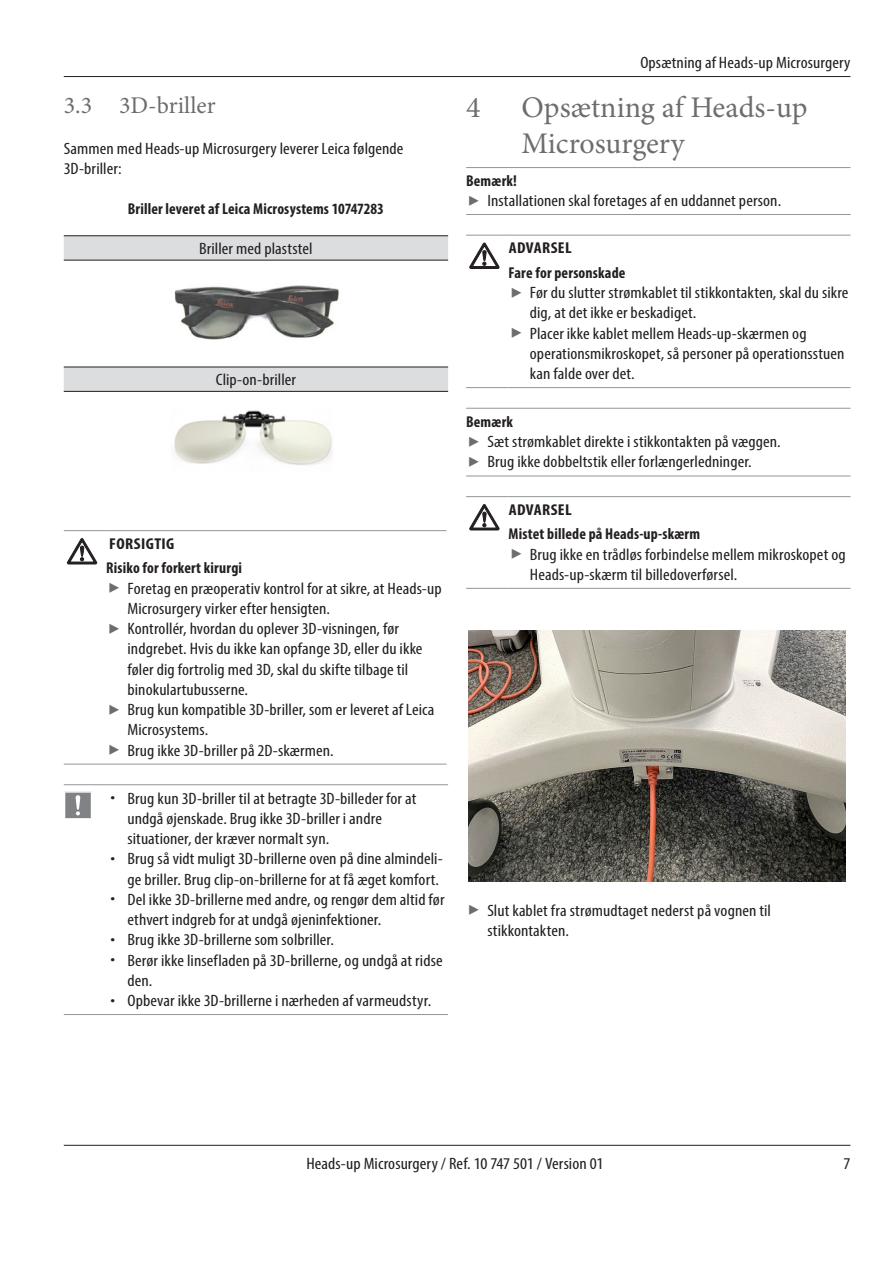
<style>
.page{position:relative;width:893px;height:1263px;background:#fff}
.page>*{position:absolute;margin:0;border:0;box-sizing:border-box;transform-origin:0 0}
.t1{font:30px/36px "Minion Pro";color:#6c6d70}
.t2{font:24px "Minion Pro";color:#6c6d70}
.Leica_Grundtext_REV{font:condensed 16.5px/20.2px "Myriad Pro";letter-spacing:.005em;color:#231f20;scale:1.1 1}
.Leica_Grundtext{font:condensed 16.5px "Myriad Pro";letter-spacing:.005em;color:#231f20;scale:1.1 1}
.Warnhinweis_Quelle{font:700 condensed 15.75px "Myriad Pro";letter-spacing:.01em;color:#231f20}
.Leica_Grundtext_fet{font:700 condensed 15.75px "Myriad Pro";letter-spacing:.01em;color:#231f20}
.Warnhinweis_Gefahr{font:700 condensed 15.75px "Myriad Pro";letter-spacing:.02em;color:#231f20;scale:1.1 1}
.Hinweis_Text_fett{font:700 condensed 15.75px "Myriad Pro";letter-spacing:.01em;color:#231f20}
</style>
<div class="page">
<hr style="left:64px;top:76px;width:786px;height:1px;background:#231f20">
<hr style="left:64px;top:1145px;width:786px;height:1px;background:#231f20">
<svg style="left:64px;top:236px;width:384px;height:155px"></svg>
<hr style="left:64px;top:235px;width:384px;height:1px;background:#231f20">
<hr style="left:64px;top:260px;width:384px;height:1px;background:#231f20">
<hr style="left:64px;top:367px;width:384px;height:1px;background:#231f20">
<hr style="left:64px;top:391px;width:384px;height:1px;background:#231f20">
<img style="left:169px;top:273px;width:174px;height:74px">
<img style="left:174px;top:410px;width:158px;height:56px">
<hr style="left:64px;top:530px;width:42px;height:1px;background:#939598">
<hr style="left:106px;top:530px;width:340px;height:1px;background:#939598">
<hr style="left:64px;top:764px;width:42px;height:1px;background:#939598">
<hr style="left:106px;top:764px;width:340px;height:1px;background:#939598">
<svg style="left:66px;top:562px;width:32px;height:3px"></svg>
<svg style="left:67px;top:538px;width:30px;height:26px"></svg>
<hr style="left:64px;top:784px;width:42px;height:1px;background:#939598">
<hr style="left:106px;top:784px;width:342px;height:1px;background:#939598">
<hr style="left:64px;top:1014px;width:42px;height:1px;background:#939598">
<hr style="left:106px;top:1014px;width:342px;height:1px;background:#939598">
<svg style="left:64px;top:791px;width:28px;height:28px"></svg>
<hr style="left:466px;top:167px;width:384px;height:1px;background:#939598">
<hr style="left:466px;top:214px;width:384px;height:1px;background:#939598">
<hr style="left:466px;top:235px;width:43px;height:1px;background:#939598">
<hr style="left:509px;top:235px;width:341px;height:1px;background:#939598">
<hr style="left:466px;top:387px;width:43px;height:1px;background:#939598">
<hr style="left:509px;top:387px;width:341px;height:1px;background:#939598">
<svg style="left:469px;top:243px;width:30px;height:26px"></svg>
<hr style="left:466px;top:408px;width:384px;height:1px;background:#939598">
<hr style="left:466px;top:476px;width:384px;height:1px;background:#939598">
<hr style="left:466px;top:496px;width:43px;height:1px;background:#939598">
<hr style="left:509px;top:496px;width:341px;height:1px;background:#939598">
<hr style="left:466px;top:588px;width:43px;height:1px;background:#939598">
<hr style="left:509px;top:588px;width:341px;height:1px;background:#939598">
<div style="left:468px;top:503px;width:34px;height:31px;background:linear-gradient(to right,#fff,#fff)"></div>
<svg style="left:469px;top:504px;width:30px;height:26px"></svg>
<img style="left:469px;top:630px;width:376px;height:252px">
<p class="t2" style="left:64px;top:89px;width:153px">3.3 3D-briller</p>
<p class="Leica_Grundtext_REV" style="left:64px;top:138px;width:310px">Sammen med Heads-up Microsurgery leverer Leica følgende<br>3D-briller:</p>
<p class="Leica_Grundtext_fet" style="left:128px;top:199px;width:258px">Briller leveret af Leica Microsystems 10747283</p>
<p class="Leica_Grundtext" style="left:199px;top:239px;width:105px">Briller med plaststel</p>
<p class="Leica_Grundtext" style="left:216px;top:370px;width:74px">Clip-on-briller</p>
<p class="Warnhinweis_Gefahr" style="left:109px;top:534px;width:61px">FORSIGTIG</p>
<p class="Warnhinweis_Quelle" style="left:106px;top:558px;width:137px">Risiko for forkert kirurgi</p>
<p class="Leica_Grundtext_REV" style="left:128px;top:578px;width:287px">Foretag en præoperativ kontrol for at sikre, at Heads-up<br>Microsurgery virker efter hensigten.</p>
<p class="Leica_Grundtext_REV" style="left:128px;top:618px;width:270px">Kontrollér, hvordan du oplever 3D-visningen, før indgrebet. Hvis du ikke kan opfange 3D, eller du ikke føler dig fortrolig med 3D, skal du skifte tilbage til binokulartubusserne.</p>
<p class="Leica_Grundtext_REV" style="left:128px;top:699px;width:281px">Brug kun kompatible 3D-briller, som er leveret af Leica<br>Microsystems.</p>
<p class="Leica_Grundtext_REV" style="left:128px;top:740px;width:189px">Brug ikke 3D-briller på 2D-skærmen.</p>
<p class="Leica_Grundtext_REV" style="left:128px;top:788px;width:264px;text-indent:-17px">• Brug kun 3D-briller til at betragte 3D-billeder for at undgå øjenskade. Brug ikke 3D-briller i andre situationer, der kræver normalt syn.</p>
<p class="Leica_Grundtext_REV" style="left:111px;top:848px;width:304px;text-align:right">• Brug så vidt muligt 3D-brillerne oven på dine almindeli&shy;ge briller. Brug clip-on-brillerne for at få æget komfort.</p>
<p class="Leica_Grundtext_REV" style="left:128px;top:889px;width:290px;text-indent:-17px">• Del ikke 3D-brillerne med andre, og rengør dem altid før ethvert indgreb for at undgå øjeninfektioner.</p>
<p class="Leica_Grundtext_REV" style="left:111px;top:929px;width:205px">• Brug ikke 3D-brillerne som solbriller.</p>
<p class="Leica_Grundtext_REV" style="left:128px;top:950px;width:288px;text-indent:-17px">• Berør ikke linsefladen på 3D-brillerne, og undgå at ridse den.</p>
<p class="Leica_Grundtext_REV" style="left:111px;top:990px;width:293px">• Opbevar ikke 3D-brillerne i nærheden af varmeudstyr.</p>
<p class="Leica_Grundtext_REV" style="left:640px;top:52px;width:192px">Opsætning af Heads-up Microsurgery</p>
<p class="t1" style="left:466px;top:89px;width:16px">4</p>
<p class="t1" style="left:521px;top:89px;width:288px">Opsætning af Heads-up<br>Microsurgery</p>
<p class="Hinweis_Text_fett" style="left:466px;top:171px;width:52px">Bemærk!</p>
<p class="Leica_Grundtext_REV" style="left:487px;top:190px;width:269px">Installationen skal foretages af en uddannet person.</p>
<p class="Warnhinweis_Gefahr" style="left:509px;top:238px;width:59px">ADVARSEL</p>
<p class="Warnhinweis_Quelle" style="left:509px;top:263px;width:118px">Fare for personskade</p>
<p class="Leica_Grundtext_REV" style="left:530px;top:282px;width:291px">Før du slutter strømkablet til stikkontakten, skal du sikre dig, at det ikke er beskadiget.</p>
<p class="Leica_Grundtext_REV" style="left:530px;top:323px;width:287px">Placer ikke kablet mellem Heads-up-skærmen og operationsmikroskopet, så personer på operationsstuen kan falde over det.</p>
<p class="Hinweis_Text_fett" style="left:466px;top:412px;width:48px">Bemærk</p>
<p class="Leica_Grundtext_REV" style="left:487px;top:431px;width:268px">Sæt strømkablet direkte i stikkontakten på væggen.</p>
<p class="Leica_Grundtext_REV" style="left:487px;top:452px;width:242px">Brug ikke dobbeltstik eller forlængerledninger.</p>
<p class="Warnhinweis_Gefahr" style="left:509px;top:500px;width:59px">ADVARSEL</p>
<p class="Warnhinweis_Quelle" style="left:509px;top:524px;width:193px">Mistet billede på Heads-up-skærm</p>
<p class="Leica_Grundtext_REV" style="left:530px;top:544px;width:289px">Brug ikke en trådløs forbindelse mellem mikroskopet og<br>Heads-up-skærm til billedoverførsel.</p>
<p class="Leica_Grundtext_REV" style="left:487px;top:900px;width:259px">Slut kablet fra strømudtaget nederst på vognen til stikkontakten.</p>
<p class="Leica_Grundtext_REV" style="left:306px;top:1153px;width:271px">Heads-up Microsurgery / Ref. 10 747 501 / Version 01</p>
<p class="Leica_Grundtext_REV" style="left:843px;top:1153px;width:8px">7</p>
</div>
